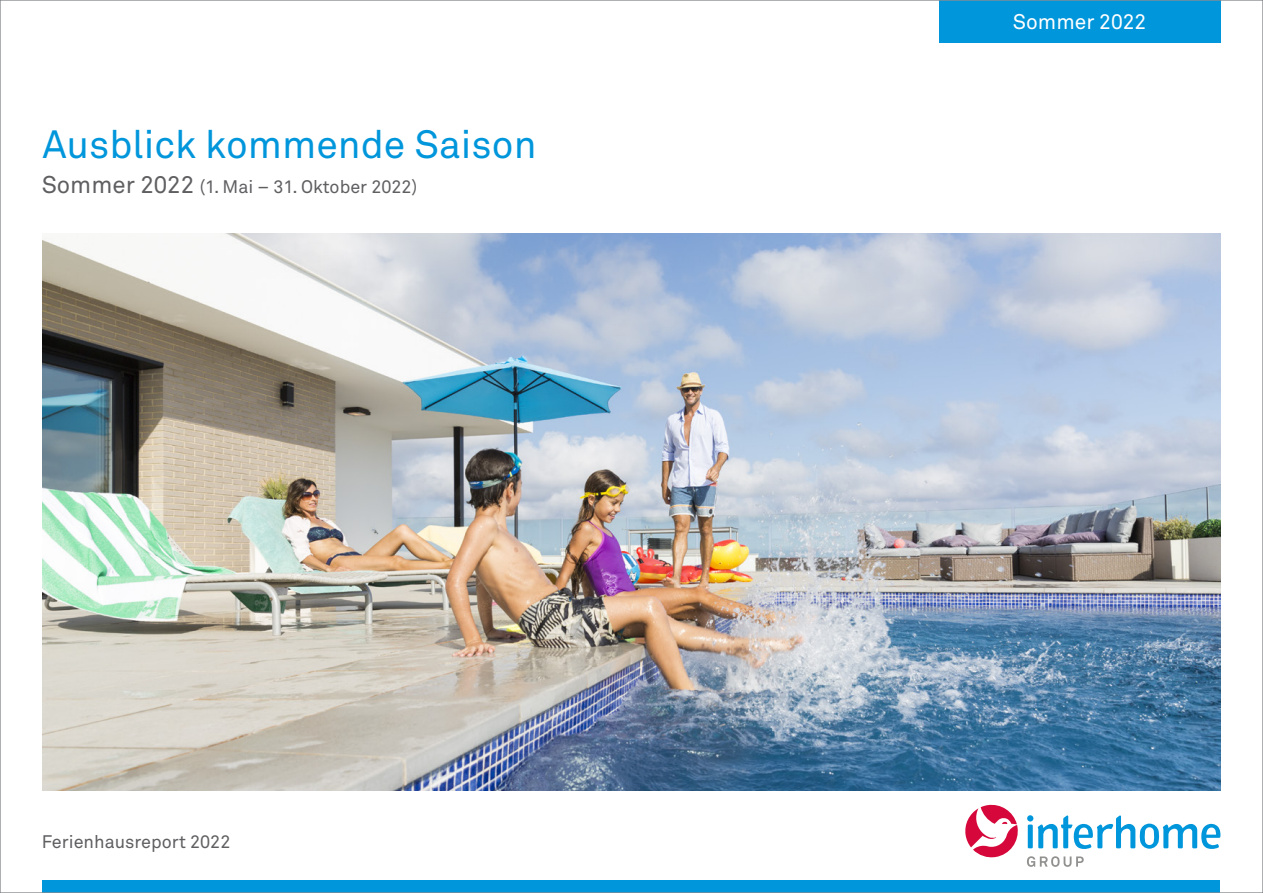
<style>
.page{position:relative;width:1263px;height:893px;background:#fff}
.page>*{position:absolute;margin:0;border:0;box-sizing:border-box;transform-origin:0 0}
.t1{font:39px "Akkurat Pro";color:#0096db}
.t2{font:21px "Akkurat Pro";color:#fff}
.t3{font:18px "Akkurat Pro";color:#5f5f62}
.s1{font-size:24px}
</style>
<div class="page">
<div style="left:43px;top:880px;width:1177px;height:13px;background:#0096db"></div>
<svg style="left:965px;top:805px;width:53px;height:53px"></svg>
<svg style="left:1027px;top:815px;width:193px;height:34px"></svg>
<svg style="left:1027px;top:856px;width:57px;height:11px"></svg>
<div style="left:939px;top:0;width:281px;height:43px;background:#0096db"></div>
<img style="left:43px;top:234px;width:1177px;height:557px">
<h1 class="t1" style="left:43px;top:122px;width:495px">Ausblick kommende Saison</h1>
<p class="t3" style="left:42px;top:176px;width:377px"><span class="s1">Sommer 2022</span> (1. Mai – 31. Oktober 2022)</p>
<p class="t3" style="left:42px;top:832px;width:190px">Ferienhausreport 2022</p>
<p class="t2" style="left:1013px;top:10px;width:135px">Sommer 2022</p>
</div>
